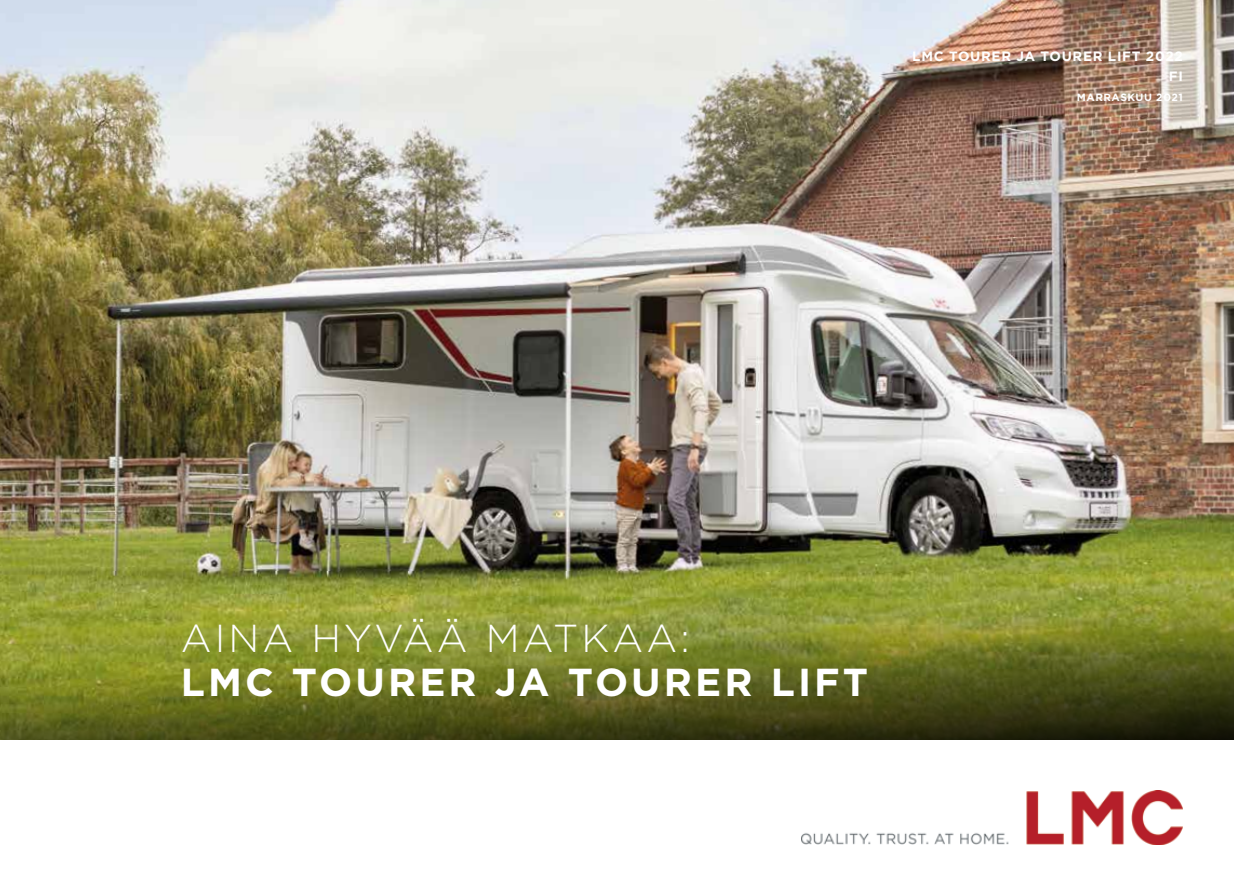
<style>
.page{position:relative;width:1234px;height:893px;background:#fff}
.page>*{position:absolute;margin:0;border:0;box-sizing:border-box;transform-origin:0 0}
.t1{font:700 39px "Gotham";letter-spacing:.08em;color:#fff}
.t2{font:300 39px "Gotham";letter-spacing:.08em;color:#fff}
.t3{font:700 13.5px/20.2px "Gotham";letter-spacing:.05em;color:#fff;text-align:right}
.t4{font:700 10.5px "Gotham";letter-spacing:.05em;color:#fff}
</style>
<div class="page">
<img style="left:0;top:0;width:1233px;height:571px">
<svg style="left:0;top:571px;width:1233px;height:169px;background:#727a29"></svg>
<img style="left:801px;top:791px;width:381px;height:53px">
<p class="t3" style="left:912px;top:46px;width:272px">LMC TOURER JA TOURER LIFT 2022<br>FI</p>
<p class="t4" style="left:1076px;top:92px;width:107px">MARRASKUU 2021</p>
<h1 class="t2" style="left:181px;top:614px;width:510px">AINA HYVÄÄ MATKAA:</h1>
<h1 class="t1" style="left:181px;top:659px;width:688px">LMC TOURER JA TOURER LIFT</h1>
</div>
